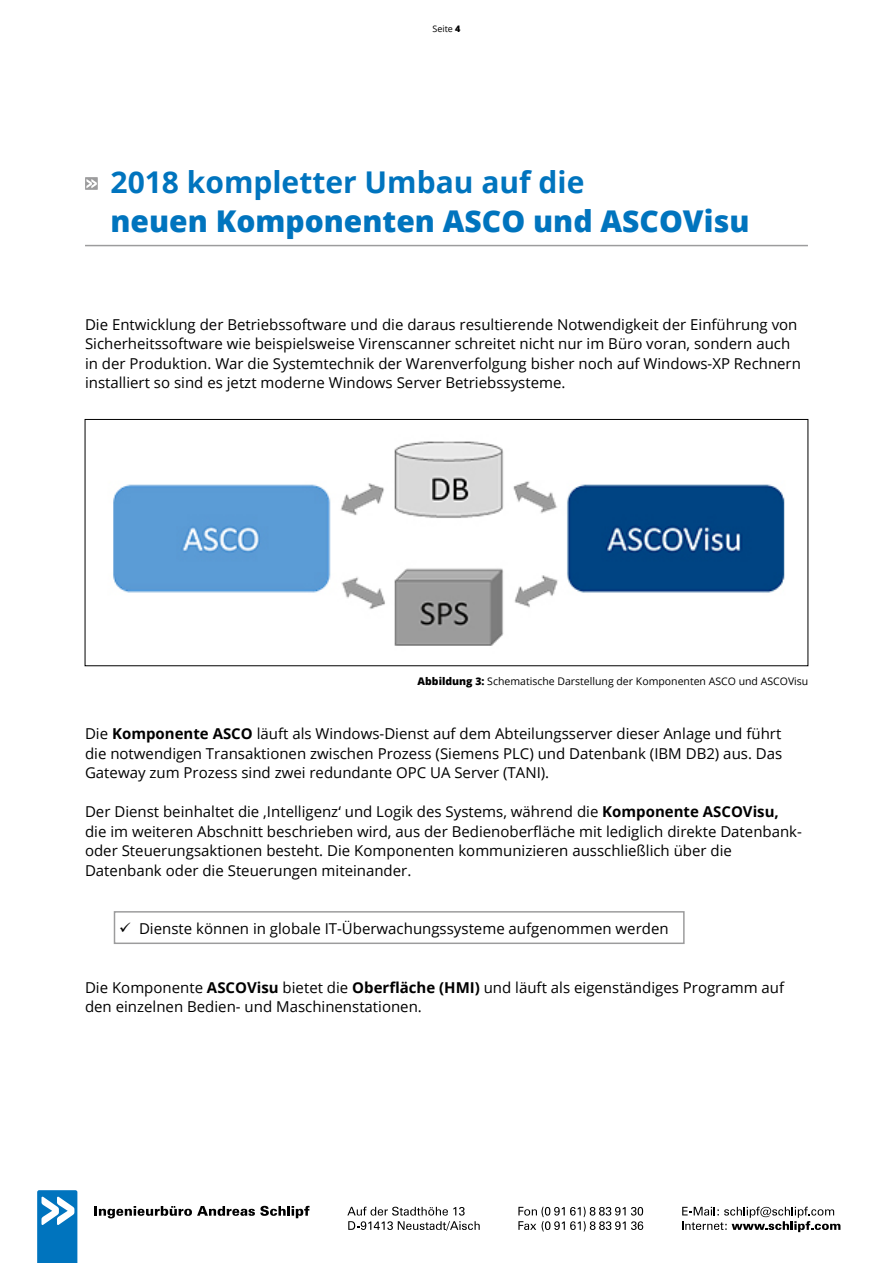
<style>
.page{position:relative;width:893px;height:1263px;background:#fff}
.page>*{position:absolute;margin:0;border:0;box-sizing:border-box;transform-origin:0 0}
.t1{font:800 30px "Open Sans";color:#0074be}
.t2{font:700 30px "Open Sans";color:#0074be}
.t3{font:15px/19.5px "Open Sans";color:#000}
.t4{font:10.5px "Open Sans";color:#000}
.t5{font:9px "Open Sans";color:#000}
.s1{font-weight:800}
.s2{font-weight:700}
</style>
<div class="page">
<svg style="left:94px;top:1206px;width:216px;height:12px"></svg>
<svg style="left:347px;top:1207px;width:118px;height:8px"></svg>
<svg style="left:348px;top:1221px;width:132px;height:10px"></svg>
<svg style="left:518px;top:1207px;width:125px;height:24px"></svg>
<svg style="left:682px;top:1207px;width:158px;height:25px"></svg>
<svg style="left:37px;top:1190px;width:40px;height:73px"></svg>
<hr style="left:85px;top:245px;width:723px;height:1px;background:#9c9c9d">
<svg style="left:85px;top:177px;width:13px;height:13px"></svg>
<img style="left:113px;top:441px;width:672px;height:205px">
<div style="left:85px;top:419px;width:723px;height:247px;border:1px solid #000"></div>
<div style="left:114px;top:911px;width:571px;height:33px;border:2px solid #9c9c9d"></div>
<p class="t5" style="left:432px;top:23px;width:30px">Seite <span class="s1">4</span></p>
<h1 class="t2" style="left:111px;top:161px;width:475px">2018 kompletter Umbau auf die</h1>
<h1 class="t1" style="left:111px;top:198px;width:640px">neuen Komponenten ASCO und ASCOVisu</h1>
<p class="t3" style="left:85px;top:314px;width:717px">Die Entwicklung der Betriebssoftware und die daraus resultierende Notwendigkeit der Einführung von Sicherheitssoftware wie beispielsweise Virenscanner schreitet nicht nur im Büro voran, sondern auch in der Produktion. War die Systemtechnik der Warenverfolgung bisher noch auf Windows-XP Rechnern installiert so sind es jetzt moderne Windows Server Betriebssysteme.</p>
<p class="t4" style="left:418px;top:674px;width:392px"><span class="s1">Abbildung 3:</span> Schematische Darstellung der Komponenten ASCO und ASCOVisu</p>
<p class="t3" style="left:85px;top:723px;width:699px;text-align:justify">Die <span class="s2">Komponente ASCO</span> läuft als Windows-Dienst auf dem Abteilungsserver dieser Anlage und führt die notwendigen Transaktionen zwischen Prozess (Siemens PLC) und Datenbank (IBM DB2) aus. Das Gateway zum Prozess sind zwei redundante OPC UA Server (TANI).</p>
<p class="t3" style="left:85px;top:801px;width:718px">Der Dienst beinhaltet die ‚Intelligenz‘ und Logik des Systems, während die <span class="s2">Komponente ASCOVisu, </span>die im weiteren Abschnitt beschrieben wird, aus der Bedienoberfläche mit lediglich direkte Datenbank&shy;oder Steuerungsaktionen besteht. Die Komponenten kommunizieren ausschließlich über die Datenbank oder die Steuerungen miteinander.</p>
<p class="t3" style="left:139px;top:918px;width:531px">Dienste können in globale IT-Überwachungssysteme aufgenommen werden</p>
<p class="t3" style="left:85px;top:977px;width:701px">Die Komponente <span class="s2">ASCOVisu</span> bietet die <span class="s2">Oberfläche (HMI)</span> und läuft als eigenständiges Programm auf den einzelnen Bedien- und Maschinenstationen.</p>
</div>
